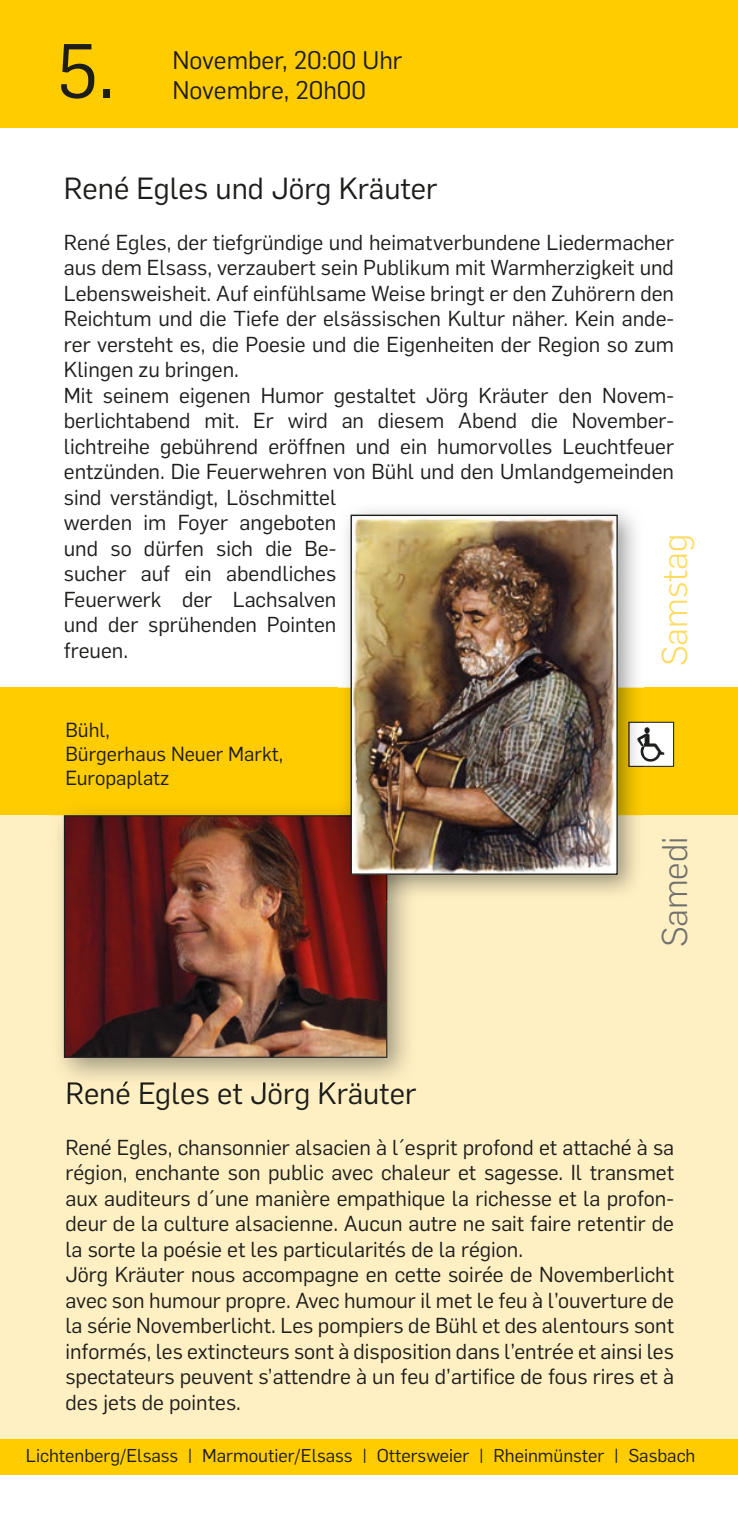
<style>
.page{position:relative;width:738px;height:1517px;background:#fff}
.page>*{position:absolute;margin:0;border:0;box-sizing:border-box;transform-origin:0 0}
.t1{font:75px "Flama";color:#1d1d1b}
.t2{font:300 35px "Flama";color:#ffdb63}
.t3{font:300 35px "Flama";color:#70706f}
.t4{font:30px "Flama";color:#1d1d1b}
.t5{font:25px/30px "Flama";color:#1d1d1b}
.t6{font:21.25px/25.5px "Flama";color:#1d1d1b}
.t7{font:20px/24px "Flama";color:#1d1d1b}
.t8{font:18.25px "Flama";color:#1d1d1b}
</style>
<div class="page">
<div style="left:0;top:815px;width:737px;height:625px;background:#fff0c4"></div>
<div style="left:0;top:1439px;width:737px;height:35px;background:#fc0"></div>
<div style="left:0;top:0;width:737px;height:128px;background:#fc0"></div>
<div style="left:0;top:687px;width:737px;height:128px;background:#fc0"></div>
<img style="left:49px;top:810px;width:359px;height:278px">
<img style="left:68px;top:1081px;width:340px;height:7px">
<img style="left:64px;top:815px;width:323px;height:243px">
<img style="left:338px;top:510px;width:305px;height:391px">
<img style="left:386px;top:816px;width:1px;height:85px">
<img style="left:338px;top:816px;width:48px;height:85px">
<img style="left:352px;top:516px;width:263px;height:357px">
<div style="left:350px;top:514px;width:267px;height:361px;border:1px solid #1d1d1b"></div>
<svg style="left:628px;top:722px;width:45px;height:45px;background:#e4e4e2"></svg>
<h1 class="t1" style="left:57px;top:19px;width:59px">5.</h1>
<p class="t5" style="left:172px;top:44px;width:231px">November, 20:00 Uhr<br>Novembre, 20h00</p>
<h3 class="t4" style="left:64px;top:167px;width:375px">René Egles und Jörg Kräuter</h3>
<p class="t6" style="left:64px;top:228px;width:611px">René Egles, der tiefgründige und heimatverbundene Liedermacher aus dem Elsass, verzaubert sein Publikum mit Warmherzigkeit und Lebensweisheit. Auf einfühlsame Weise bringt er den Zuhörern den Reichtum und die Tiefe der elsässischen Kultur näher. Kein ande&shy;rer versteht es, die Poesie und die Eigenheiten der Region so zum Klingen zu bringen.<br>Mit seinem eigenen Humor gestaltet Jörg Kräuter den Novem&shy;berlichtabend mit. Er wird an diesem Abend die November&shy;lichtreihe gebührend eröffnen und ein humorvolles Leuchtfeuer entzünden. Die Feuerwehren von Bühl und den Umlandgemeinden sind verständigt, Löschmittel<br>werden im Foyer angeboten<br>und so dürfen sich die Be-<br>sucher auf ein abendliches<br>Feuerwerk der Lachsalven<br>und der sprühenden Pointen<br>freuen.</p>
<h2 class="t2" style="left:650px;top:666px;width:134px;rotate:-90deg">Samstag</h2>
<p class="t7" style="left:65px;top:716px;width:219px">Bühl,<br>Bürgerhaus Neuer Markt,<br>Europaplatz</p>
<h2 class="t3" style="left:650px;top:947px;width:112px;rotate:-90deg">Samedi</h2>
<h3 class="t4" style="left:65px;top:1072px;width:352px">René Egles et Jörg Kräuter</h3>
<p class="t6" style="left:65px;top:1133px;width:609px">René Egles, chansonnier alsacien à l´esprit profond et attaché à sa région, enchante son public avec chaleur et sagesse. Il transmet aux auditeurs d´une manière empathique la richesse et la profon&shy;deur de la culture alsacienne. Aucun autre ne sait faire retentir de la sorte la poésie et les particularités de la région.<br>Jörg Kräuter nous accompagne en cette soirée de Novemberlicht avec son humour propre. Avec humour il met le feu à l’ouverture de la série Novemberlicht. Les pompiers de Bühl et des alentours sont informés, les extincteurs sont à disposition dans l’entrée et ainsi les spectateurs peuvent s’attendre à un feu d’artifice de fous rires et à des jets de pointes.</p>
<p class="t8" style="left:26px;top:1442px;width:670px">Lichtenberg/Elsass | Marmoutier/Elsass | Ottersweier | Rheinmünster | Sasbach</p>
</div>
